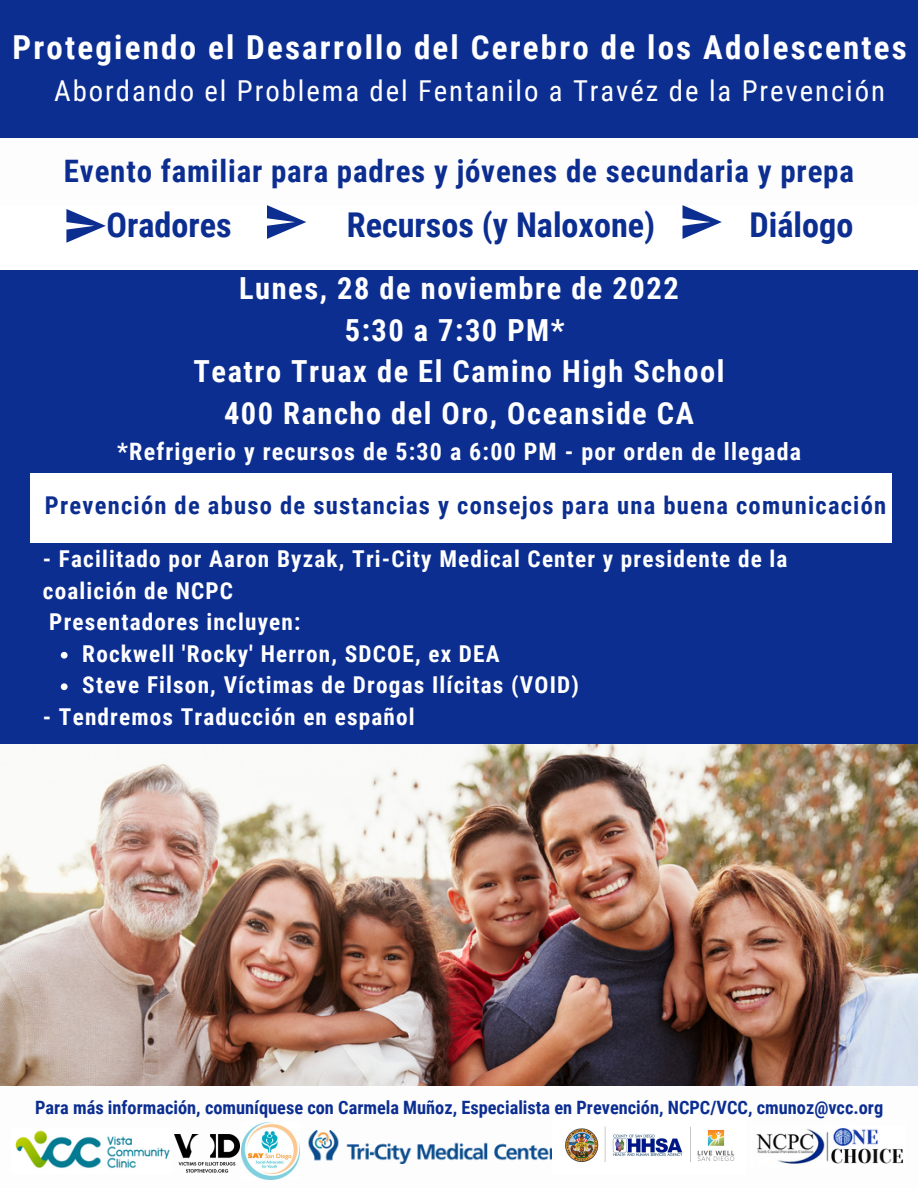
<style>
.page{position:relative;width:918px;height:1188px;background:#fff}
.page>*{position:absolute;margin:0;border:0;box-sizing:border-box;transform-origin:0 0}
.t1{font:700 34.2px "Roboto Condensed";color:#0c2e91}
.t2{font:700 33px "Roboto Condensed";letter-spacing:.065em;color:#fff}
.t3{font:700 30.9px "Roboto Condensed";letter-spacing:.025em;color:#0c2e91}
.t4{font:700 30.45px/41.7px "Roboto Condensed";letter-spacing:.05em;color:#fff;text-align:center}
.t5{font:28.8px "Roboto Condensed";letter-spacing:.065em;color:#fff}
.t6{font:700 24.6px "Roboto Condensed";letter-spacing:.05em;color:#0c2e91}
.t7{font:700 24px "Roboto Condensed";letter-spacing:.05em;color:#fff}
.t8{font:700 23.25px/31.5px "Roboto Condensed";letter-spacing:.05em;color:#fff}
.t9{font:700 18.3px "Roboto Condensed";color:#0c2e91}
</style>
<div class="page">
<div style="left:0;top:270px;width:918px;height:474px;background:#0c2e91"></div>
<svg style="left:66px;top:209px;width:40px;height:34px"></svg>
<svg style="left:267px;top:205px;width:39px;height:34px"></svg>
<svg style="left:683px;top:205px;width:39px;height:34px"></svg>
<img style="left:0;top:744px;width:918px;height:341px">
<div style="left:30px;top:473px;width:862px;height:70px;background:#fff"></div>
<div style="left:0;top:0;width:918px;height:137px;background:#0c2e91"></div>
<img style="left:15px;top:1130px;width:155px;height:38px">
<svg style="left:61px;top:652px;width:7px;height:7px"></svg>
<svg style="left:61px;top:683px;width:7px;height:7px"></svg>
<img style="left:174px;top:1135px;width:65px;height:38px">
<img style="left:308px;top:1130px;width:244px;height:34px">
<img style="left:756px;top:1128px;width:147px;height:36px">
<img style="left:565px;top:1126px;width:170px;height:36px">
<img style="left:242px;top:1122px;width:57px;height:58px">
<h2 class="t2" style="left:13px;top:28px;width:896px">Protegiendo el Desarrollo del Cerebro de los Adolescentes</h2>
<p class="t5" style="left:54px;top:74px;width:832px">Abordando el Problema del Fentanilo a Travéz de la Prevención</p>
<h3 class="t3" style="left:64px;top:153px;width:791px">Evento familiar para padres y jóvenes de secundaria y prepa</h3>
<h1 class="t1" style="left:107px;top:205px;width:127px">Oradores</h1>
<h1 class="t1" style="left:347px;top:205px;width:310px">Recursos (y Naloxone)</h1>
<h1 class="t1" style="left:750px;top:205px;width:105px">Diálogo</h1>
<h3 class="t4" style="left:194px;top:268px;width:532px">Lunes, 28 de noviembre de 2022<br>5:30 a 7:30 PM*<br>Teatro Truax de El Camino High School<br>400 Rancho del Oro, Oceanside CA</h3>
<p class="t7" style="left:117px;top:438px;width:685px">*Refrigerio y recursos de 5:30 a 6:00 PM - por orden de llegada</p>
<p class="t6" style="left:45px;top:491px;width:843px">Prevención de abuso de sustancias y consejos para una buena comunicación</p>
<p class="t8" style="left:43px;top:544px;width:746px">- Facilitado por Aaron Byzak, Tri-City Medical Center y presidente de la coalición de NCPC<br>Presentadores incluyen:</p>
<p class="t8" style="left:82px;top:638px;width:498px">Rockwell 'Rocky' Herron, SDCOE, ex DEA<br>Steve Filson, Víctimas de Drogas Ilícitas (VOID)</p>
<p class="t8" style="left:43px;top:701px;width:373px">- Tendremos Traducción en español</p>
<p class="t9" style="left:35px;top:1097px;width:850px">Para más información, comuníquese con Carmela Muñoz, Especialista en Prevención, NCPC/VCC, cmunoz@vcc.org</p>
</div>
